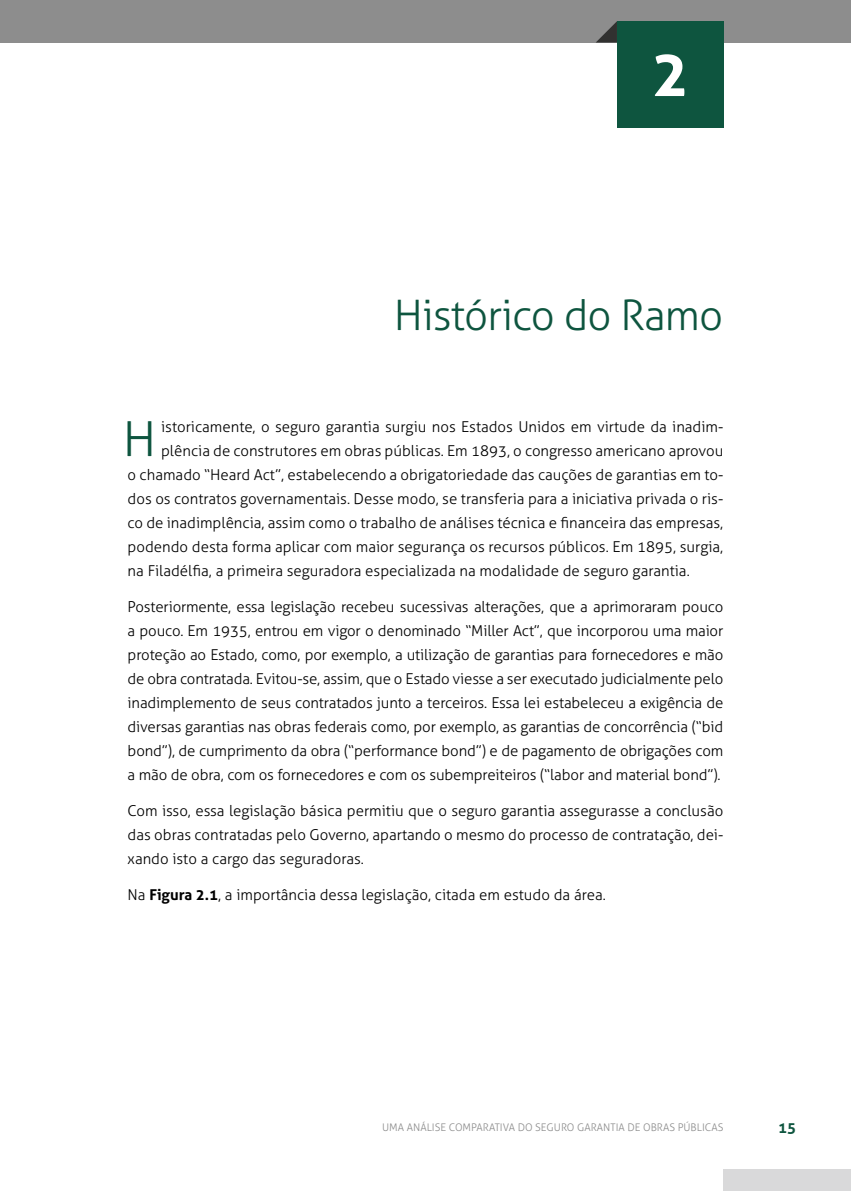
<style>
.page{position:relative;width:851px;height:1191px;background:#fff}
.page>*{position:absolute;margin:0;border:0;box-sizing:border-box;transform-origin:0 0}
.t1{font:700 63px "Aller";color:#fff}
.t2{font:300 48.3px "Aller";color:#0e553f}
.t3{font:300 42px "Aller";letter-spacing:-.02em;color:#0e553f}
.t4{font:300 15px/24px "Aller";color:#000;text-align:justify}
.t5{font:700 15px "Aller";color:#0e553f}
.t6{font:300 10.5px "Aller";color:#8d8d8d}
.s1{font-weight:700}
</style>
<div class="page">
<div style="left:723px;top:1169px;width:127px;height:22px;background:#d9d9da"></div>
<div style="left:0;top:0;width:850px;height:43px;background:#8d8d8d"></div>
<svg style="left:596px;top:21px;width:21px;height:22px"></svg>
<div style="left:617px;top:21px;width:106px;height:107px;background:#0e553f"></div>
<h1 class="t1" style="left:651px;top:35px;width:39px">2</h1>
<h3 class="t3" style="left:393px;top:290px;width:331px">Histórico do Ramo</h3>
<h2 class="t2" style="left:123px;top:410px;width:35px">H</h2>
<p class="t4" style="left:161px;top:415px;width:563px">istoricamente, o seguro garantia surgiu nos Estados Unidos em virtude da inadim-</p>
<p class="t4" style="left:161px;top:439px;width:563px">plência de construtores em obras públicas. Em 1893, o congresso americano aprovou</p>
<p class="t4" style="left:128px;top:463px;width:597px">o chamado “Heard Act”, estabelecendo a obrigatoriedade das cauções de garantias em to-</p>
<p class="t4" style="left:128px;top:487px;width:597px">dos os contratos governamentais. Desse modo, se transferia para a iniciativa privada o ris-</p>
<p class="t4" style="left:128px;top:511px;width:597px">co de inadimplência, assim como o trabalho de análises técnica e financeira das empresas,</p>
<p class="t4" style="left:128px;top:535px;width:597px">podendo desta forma aplicar com maior segurança os recursos públicos. Em 1895, surgia,</p>
<p class="t4" style="left:128px;top:559px;width:563px">na Filadélfia, a primeira seguradora especializada na modalidade de seguro garantia.</p>
<p class="t4" style="left:128px;top:595px;width:597px">Posteriormente, essa legislação recebeu sucessivas alterações, que a aprimoraram pouco a pouco. Em 1935, entrou em vigor o denominado “Miller Act”, que incorporou uma maior proteção ao Estado, como, por exemplo, a utilização de garantias para fornecedores e mão de obra contratada. Evitou-se, assim, que o Estado viesse a ser executado judicialmente pelo inadimplemento de seus contratados junto a terceiros. Essa lei estabeleceu a exigência de diversas garantias nas obras federais como, por exemplo, as garantias de concorrência (“bid bond”), de cumprimento da obra (“performance bond”) e de pagamento de obrigações com a mão de obra, com os fornecedores e com os subempreiteiros (“labor and material bond”).</p>
<p class="t4" style="left:128px;top:799px;width:597px">Com isso, essa legislação básica permitiu que o seguro garantia assegurasse a conclusão das obras contratadas pelo Governo, apartando o mesmo do processo de contratação, dei&shy;xando isto a cargo das seguradoras.</p>
<p class="t4" style="left:128px;top:883px;width:479px">Na <span class="s1">Figura 2.1</span>, a importância dessa legislação, citada em estudo da área.</p>
<p class="t6" style="left:382px;top:1121px;width:342px">UMA ANÁLISE COMPARATIVA DO SEGURO GARANTIA DE OBRAS PÚBLICAS</p>
<p class="t5" style="left:778px;top:1118px;width:19px">15</p>
</div>
